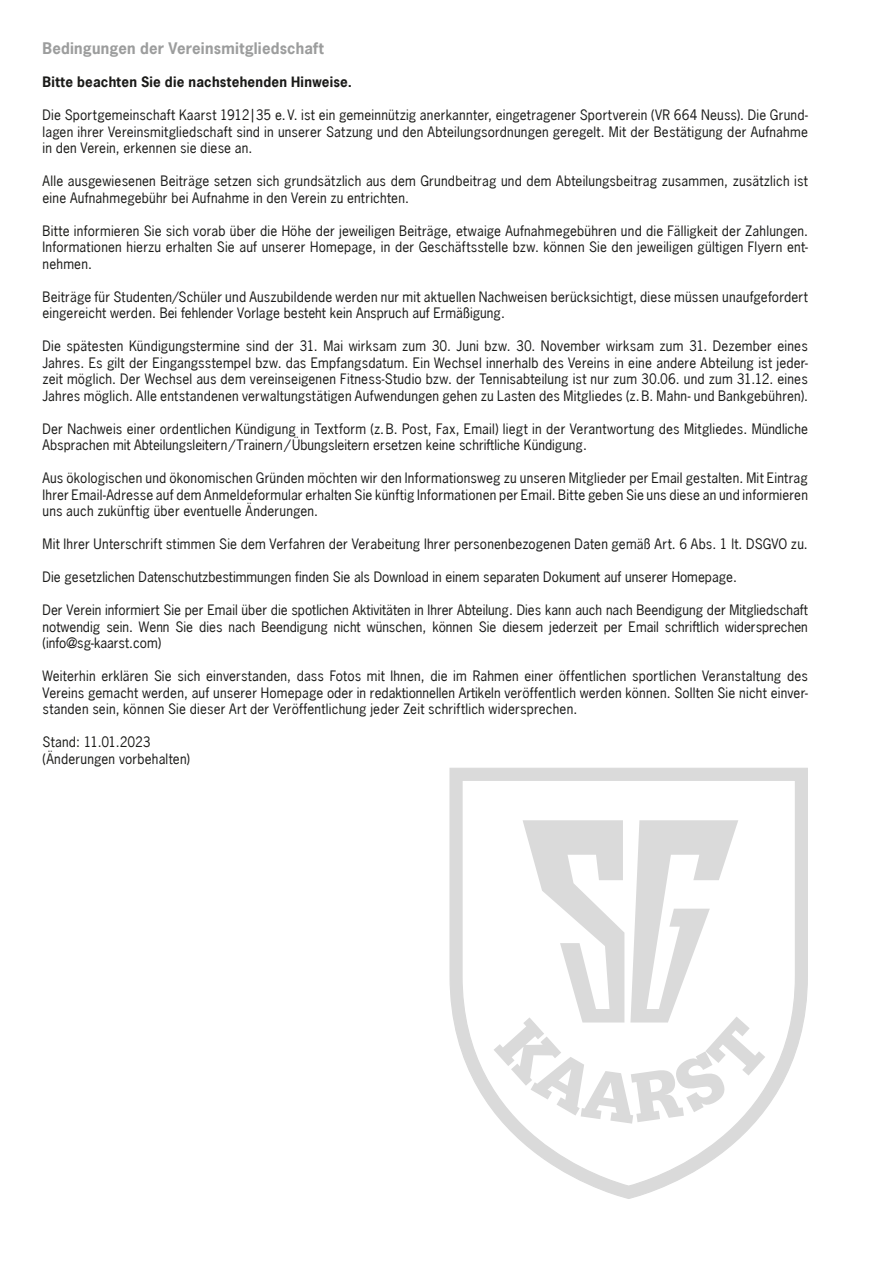
<style>
.page{position:relative;width:893px;height:1263px;background:#fff}
.page>*{position:absolute;margin:0;border:0;box-sizing:border-box;transform-origin:0 0}
.t1{font:700 15px "News Gothic LT";letter-spacing:.015em;color:#9c9d9d}
.t2{font:13.5px/16.5px "News Gothic LT";letter-spacing:.01em;color:#1a1a18;text-align:justify}
.t3{font:700 13.5px "News Gothic LT";letter-spacing:.02em;color:#1a1a18}
</style>
<div class="page">
<svg style="left:449px;top:767px;width:359px;height:432px"></svg>
<svg style="left:494px;top:820px;width:271px;height:303px"></svg>
<p class="t1" style="left:43px;top:39px;width:283px">Bedingungen der Vereinsmitgliedschaft</p>
<p class="t3" style="left:43px;top:73px;width:311px">Bitte beachten Sie die nachstehenden Hinweise.</p>
<p class="t2" style="left:43px;top:107px;width:767px">Die Sportgemeinschaft Kaarst 1912|35 e.V. ist ein gemeinnützig anerkannter, eingetragener Sportverein (VR 664 Neuss). Die Grund&shy;lagen ihrer Vereinsmitgliedschaft sind in unserer Satzung und den Abteilungsordnungen geregelt. Mit der Bestätigung der Aufnahme in den Verein, erkennen sie diese an.</p>
<p class="t2" style="left:43px;top:173px;width:767px">Alle ausgewiesenen Beiträge setzen sich grundsätzlich aus dem Grundbeitrag und dem Abteilungsbeitrag zusammen, zusätzlich ist eine Aufnahmegebühr bei Aufnahme in den Verein zu entrichten.</p>
<p class="t2" style="left:43px;top:222px;width:767px">Bitte informieren Sie sich vorab über die Höhe der jeweiligen Beiträge, etwaige Aufnahmegebühren und die Fälligkeit der Zahlungen.<br>Informationen hierzu erhalten Sie auf unserer Homepage, in der Geschäftsstelle bzw. können Sie den jeweiligen gültigen Flyern ent&shy;nehmen.</p>
<p class="t2" style="left:43px;top:288px;width:767px">Beiträge für Studenten/Schüler und Auszubildende werden nur mit aktuellen Nachweisen berücksichtigt, diese müssen unaufgefordert eingereicht werden. Bei fehlender Vorlage besteht kein Anspruch auf Ermäßigung.</p>
<p class="t2" style="left:43px;top:338px;width:767px">Die spätesten Kündigungstermine sind der 31. Mai wirksam zum 30. Juni bzw. 30. November wirksam zum 31. Dezember eines Jahres. Es gilt der Eingangsstempel bzw. das Empfangsdatum. Ein Wechsel innerhalb des Vereins in eine andere Abteilung ist jeder&shy;zeit möglich. Der Wechsel aus dem vereinseigenen Fitness-Studio bzw. der Tennisabteilung ist nur zum 30.06. und zum 31.12. eines Jahres möglich. Alle entstandenen verwaltungstätigen Aufwendungen gehen zu Lasten des Mitgliedes (z.B. Mahn- und Bankgebühren).</p>
<p class="t2" style="left:43px;top:420px;width:767px">Der Nachweis einer ordentlichen Kündigung in Textform (z.B. Post, Fax, Email) liegt in der Verantwortung des Mitgliedes. Mündliche<br>Absprachen mit Abteilungsleitern /Trainern /Übungsleitern ersetzen keine schriftliche Kündigung.</p>
<p class="t2" style="left:43px;top:470px;width:767px">Aus ökologischen und ökonomischen Gründen möchten wir den Informationsweg zu unseren Mitglieder per Email gestalten. Mit Eintrag Ihrer Email-Adresse auf dem Anmeldeformular erhalten Sie künftig Informationen per Email. Bitte geben Sie uns diese an und informieren uns auch zukünftig über eventuelle Änderungen.</p>
<p class="t2" style="left:43px;top:536px;width:767px">Mit Ihrer Unterschrift stimmen Sie dem Verfahren der Verabeitung Ihrer personenbezogenen Daten gemäß Art. 6 Abs. 1 lt. DSGVO zu.</p>
<p class="t2" style="left:43px;top:569px;width:696px">Die gesetzlichen Datenschutzbestimmungen finden Sie als Download in einem separaten Dokument auf unserer Homepage.</p>
<p class="t2" style="left:43px;top:602px;width:767px">Der Verein informiert Sie per Email über die spotlichen Aktivitäten in Ihrer Abteilung. Dies kann auch nach Beendigung der Mitgliedschaft notwendig sein. Wenn Sie dies nach Beendigung nicht wünschen, können Sie diesem jederzeit per Email schriftlich widersprechen (info@sg-kaarst.com)</p>
<p class="t2" style="left:43px;top:668px;width:767px">Weiterhin erklären Sie sich einverstanden, dass Fotos mit Ihnen, die im Rahmen einer öffentlichen sportlichen Veranstaltung des Vereins gemacht werden, auf unserer Homepage oder in redaktionnellen Artikeln veröffentlich werden können. Sollten Sie nicht einver&shy;standen sein, können Sie dieser Art der Veröffentlichung jeder Zeit schriftlich widersprechen.</p>
<p class="t2" style="left:43px;top:734px;width:149px">Stand: 11.01.2023 (Änderungen vorbehalten)</p>
</div>
